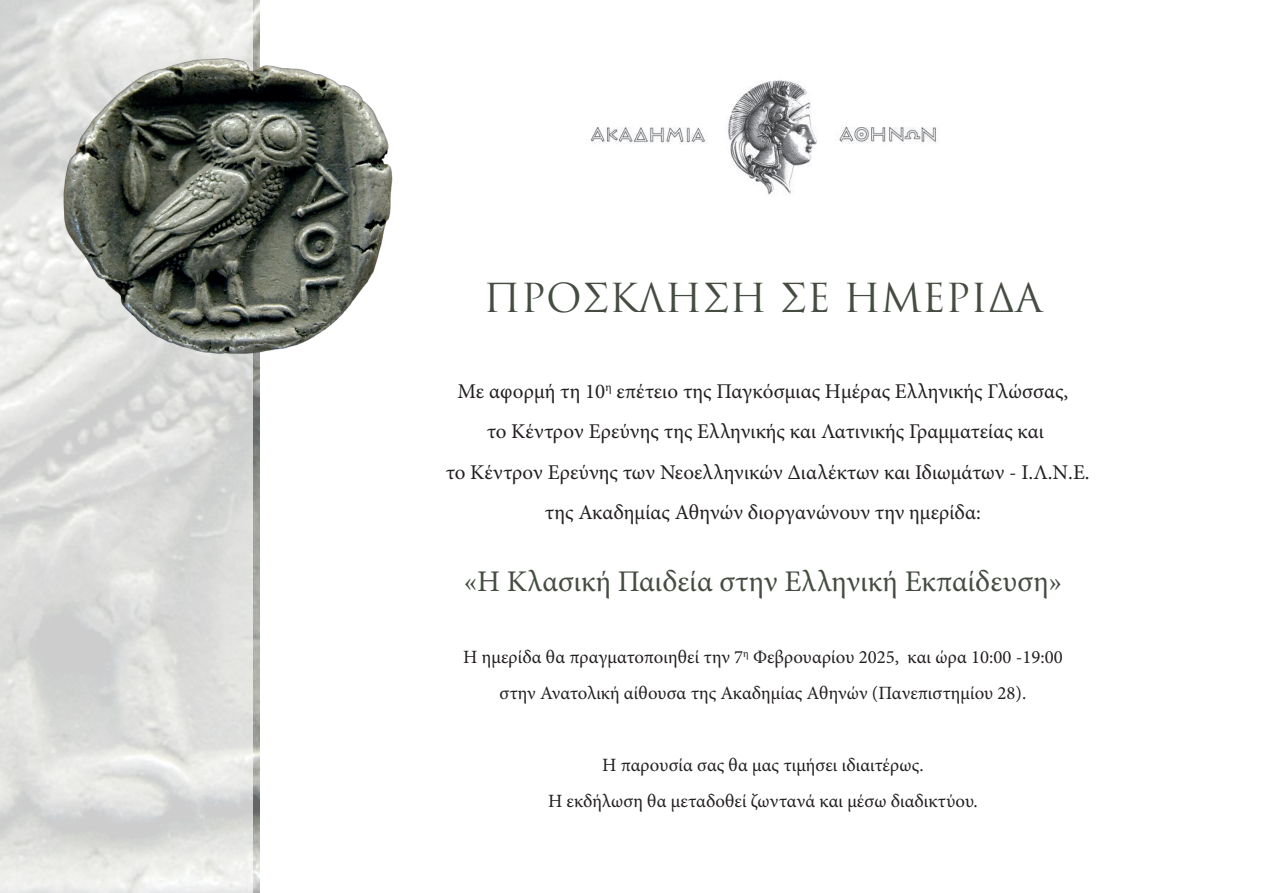
<style>
.page{position:relative;width:1276px;height:893px;background:#fff}
.page>*{position:absolute;margin:0;border:0;box-sizing:border-box;transform-origin:0 0}
.t1{font:39px "CF Colosseum";color:#454d42}
.t2{font:30px "Minion Pro";color:#454d42}
.t3{font:21px/40.5px "Minion Pro";color:#231f20;text-align:center}
.t4{font:18.75px/36px "Minion Pro";color:#231f20;text-align:center}
</style>
<div class="page">
<img style="left:586px;top:80px;width:352px;height:116px">
<img style="left:51px;top:45px;width:342px;height:322px">
<h1 class="t1" style="left:483px;top:275px;width:560px">ΠΡΟΣΚΛΗΣΗ ΣΕ ΗΜΕΡΙΔΑ</h1>
<p class="t3" style="left:446px;top:371px;width:645px">Με αφορμή τη 10<sup>η</sup> επέτειο της Παγκόσμιας Ημέρας Ελληνικής Γλώσσας,<br>το Κέντρον Ερεύνης της Ελληνικής και Λατινικής Γραμματείας και<br>το Κέντρον Ερεύνης των Νεοελληνικών Διαλέκτων και Ιδιωμάτων - Ι.Λ.Ν.Ε. της Ακαδημίας Αθηνών διοργανώνουν την ημερίδα:</p>
<h2 class="t2" style="left:464px;top:562px;width:600px">«Η Κλασική Παιδεία στην Ελληνική Εκπαίδευση»</h2>
<p class="t4" style="left:463px;top:639px;width:601px">Η ημερίδα θα πραγματοποιηθεί την 7<sup>η</sup> Φεβρουαρίου 2025, και ώρα 10:00 -19:00 στην Ανατολική αίθουσα της Ακαδημίας Αθηνών (Πανεπιστημίου 28).</p>
<p class="t4" style="left:548px;top:747px;width:431px">Η παρουσία σας θα μας τιμήσει ιδιαιτέρως.<br>Η εκδήλωση θα μεταδοθεί ζωντανά και μέσω διαδικτύου.</p>
</div>
